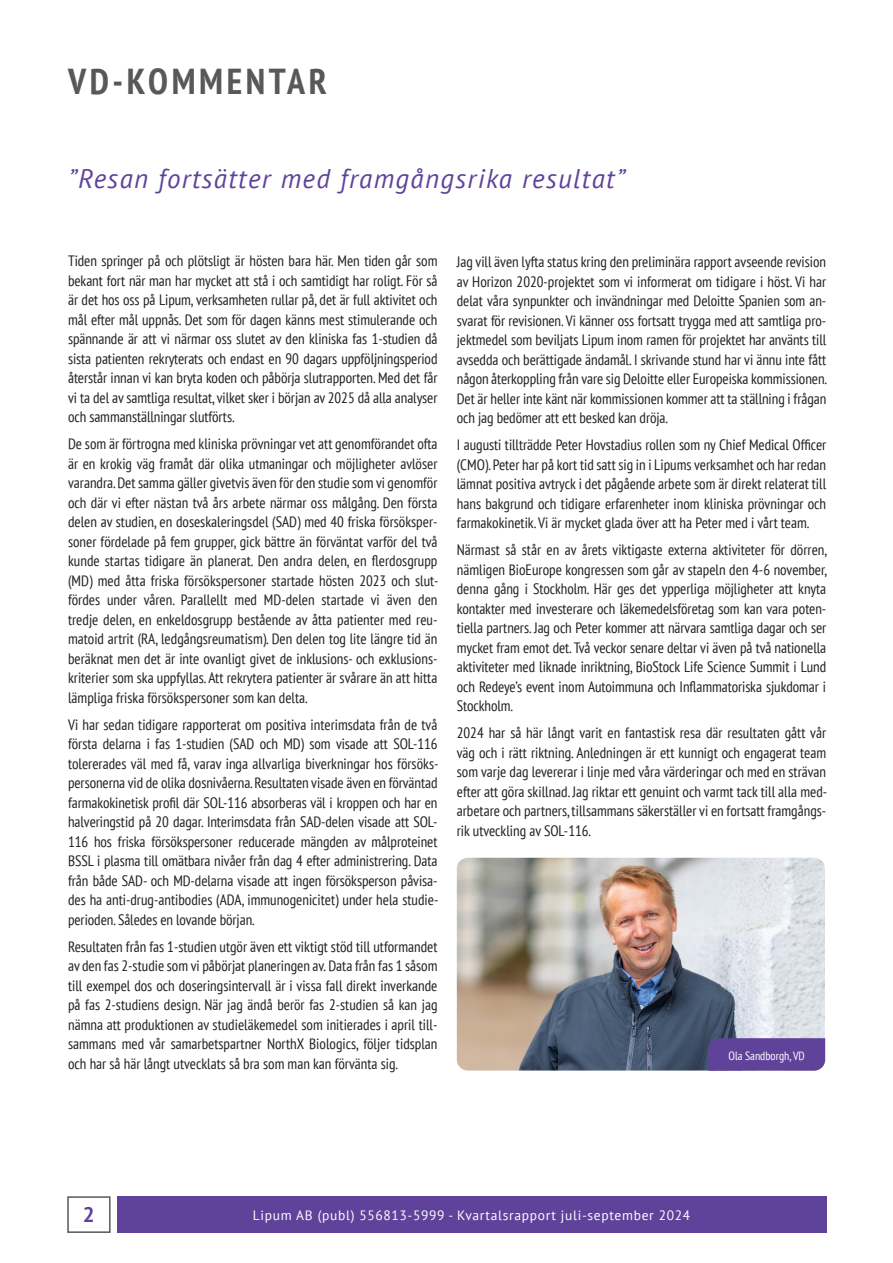
<style>
.page{position:relative;width:893px;height:1263px;background:#fff}
.page>*{position:absolute;margin:0;border:0;box-sizing:border-box;transform-origin:0 0}
.t1{font:700 condensed 36px "PT Sans";letter-spacing:.1em;color:#57585a}
.t2{font:italic 27px "PT Sans";letter-spacing:.05em;color:#5f439b}
.t3{font:700 21px "PT Sans";color:#5f439b}
.t4{font:condensed 15px/19.5px "PT Sans";color:#231f20;text-align:justify}
.t5{font:13.5px "PT Sans";letter-spacing:.05em;color:#fff}
.t6{font:condensed 11.85px "PT Sans";color:#fff}
</style>
<div class="page">
<div style="left:117px;top:1196px;width:709px;height:37px;background:#5f439b"></div>
<div style="left:67px;top:1196px;width:44px;height:37px;border:2px solid #57585a"></div>
<img style="left:457px;top:858px;width:368px;height:212px">
<div style="left:708px;top:1038px;width:117px;height:32px;background:#5f439b"></div>
<h1 class="t1" style="left:68px;top:58px;width:260px">VD-KOMMENTAR</h1>
<h2 class="t2" style="left:68px;top:161px;width:558px">”Resan fortsätter med framgångsrika resultat”</h2>
<p class="t4" style="left:68px;top:251px;width:371px">Tiden springer på och plötsligt är hösten bara här. Men tiden går som bekant fort när man har mycket att stå i och samtidigt har roligt. För så är det hos oss på Lipum, verksamheten rullar på, det är full aktivitet och mål efter mål uppnås. Det som för dagen känns mest stimulerande och spännande är att vi närmar oss slutet av den kliniska fas 1-studien då sista patienten rekryterats och endast en 90 dagars uppföljningsperiod återstår innan vi kan bryta koden och påbörja slutrapporten. Med det får vi ta del av samtliga resultat, vilket sker i början av 2025 då alla analyser och sammanställningar slutförts.</p>
<p class="t4" style="left:68px;top:434px;width:372px">De som är förtrogna med kliniska prövningar vet att genomförandet ofta är en krokig väg framåt där olika utmaningar och möjligheter avlöser varandra. Det samma gäller givetvis även för den studie som vi genomför och där vi efter nästan två års arbete närmar oss målgång. Den första delen av studien, en doseskaleringsdel (SAD) med 40 friska försöksper&shy;soner fördelade på fem grupper, gick bättre än förväntat varför del två kunde startas tidigare än planerat. Den andra delen, en flerdosgrupp (MD) med åtta friska försökspersoner startade hösten 2023 och slut&shy;fördes under våren. Parallellt med MD-delen startade vi även den tredje delen, en enkeldosgrupp bestående av åtta patienter med reu&shy;matoid artrit (RA, ledgångsreumatism). Den delen tog lite längre tid än beräknat men det är inte ovanligt givet de inklusions- och exklusions&shy;kriterier som ska uppfyllas. Att rekrytera patienter är svårare än att hitta lämpliga friska försökspersoner som kan delta.</p>
<p class="t4" style="left:68px;top:714px;width:372px">Vi har sedan tidigare rapporterat om positiva interimsdata från de två första delarna i fas 1-studien (SAD och MD) som visade att SOL-116 tolererades väl med få, varav inga allvarliga biverkningar hos försöks&shy;personerna vid de olika dosnivåerna. Resultaten visade även en förväntad farmakokinetisk profil där SOL-116 absorberas väl i kroppen och har en halveringstid på 20 dagar. Interimsdata från SAD-delen visade att SOL-116 hos friska försökspersoner reducerade mängden av målproteinet BSSL i plasma till omätbara nivåer från dag 4 efter administrering. Data från både SAD- och MD-delarna visade att ingen försöksperson påvisa&shy;des ha anti-drug-antibodies (ADA, immunogenicitet) under hela studie&shy;perioden. Således en lovande början.</p>
<p class="t4" style="left:68px;top:936px;width:371px">Resultaten från fas 1-studien utgör även ett viktigt stöd till utformandet av den fas 2-studie som vi påbörjat planeringen av. Data från fas 1 såsom till exempel dos och doseringsintervall är i vissa fall direkt inverkande på fas 2-studiens design. När jag ändå berör fas 2-studien så kan jag nämna att produktionen av studieläkemedel som initierades i april till&shy;sammans med vår samarbetspartner NorthX Biologics, följer tidsplan och har så här långt utvecklats så bra som man kan förvänta sig.</p>
<p class="t4" style="left:457px;top:252px;width:372px">Jag vill även lyfta status kring den preliminära rapport avseende revision av Horizon 2020-projektet som vi informerat om tidigare i höst. Vi har delat våra synpunkter och invändningar med Deloitte Spanien som an&shy;svarat för revisionen. Vi känner oss fortsatt trygga med att samtliga pro&shy;jektmedel som beviljats Lipum inom ramen för projektet har använts till avsedda och berättigade ändamål. I skrivande stund har vi ännu inte fått någon återkoppling från vare sig Deloitte eller Europeiska kommissionen.<br>Det är heller inte känt när kommissionen kommer att ta ställning i frågan och jag bedömer att ett besked kan dröja.</p>
<p class="t4" style="left:457px;top:435px;width:371px">I augusti tillträdde Peter Hovstadius rollen som ny Chief Medical Officer (CMO). Peter har på kort tid satt sig in i Lipums verksamhet och har redan lämnat positiva avtryck i det pågående arbete som är direkt relaterat till hans bakgrund och tidigare erfarenheter inom kliniska prövningar och farmakokinetik. Vi är mycket glada över att ha Peter med i vårt team.</p>
<p class="t4" style="left:457px;top:540px;width:372px">Närmast så står en av årets viktigaste externa aktiviteter för dörren, nämligen BioEurope kongressen som går av stapeln den 4-6 november, denna gång i Stockholm. Här ges det ypperliga möjligheter att knyta kontakter med investerare och läkemedelsföretag som kan vara poten&shy;tiella partners. Jag och Peter kommer att närvara samtliga dagar och ser mycket fram emot det. Två veckor senare deltar vi även på två nationella aktiviteter med liknade inriktning, BioStock Life Science Summit i Lund och Redeye’s event inom Autoimmuna och Inflammatoriska sjukdomar i Stockholm.</p>
<p class="t4" style="left:457px;top:723px;width:372px">2024 har så här långt varit en fantastisk resa där resultaten gått vår väg och i rätt riktning. Anledningen är ett kunnigt och engagerat team som varje dag levererar i linje med våra värderingar och med en strävan efter att göra skillnad. Jag riktar ett genuint och varmt tack till alla med&shy;arbetare och partners, tillsammans säkerställer vi en fortsatt framgångs&shy;rik utveckling av SOL-116.</p>
<p class="t6" style="left:729px;top:1048px;width:78px">Ola Sandborgh, VD</p>
<h3 class="t3" style="left:83px;top:1201px;width:13px">2</h3>
<p class="t5" style="left:253px;top:1207px;width:439px">Lipum AB (publ) 556813-5999 - Kvartalsrapport juli-september 2024</p>
</div>
